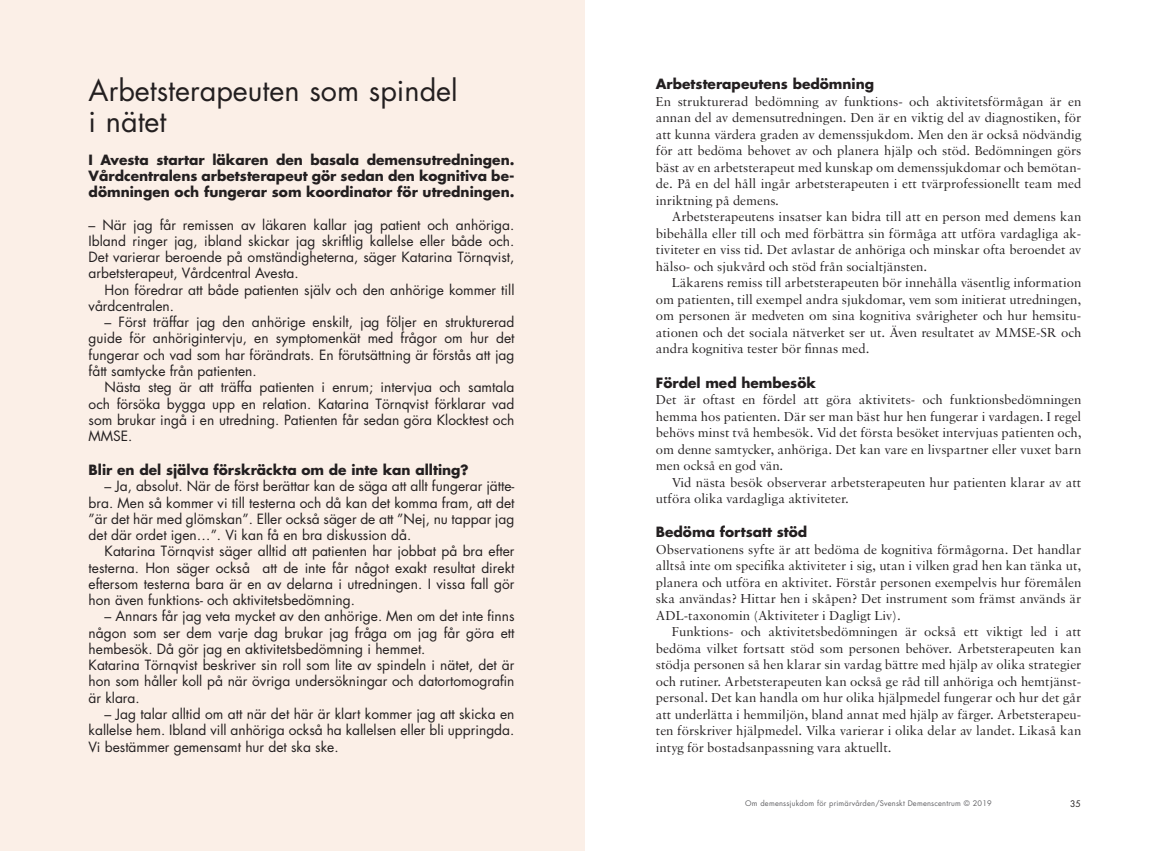
<style>
.page{position:relative;width:1170px;height:851px;background:#fff}
.page>*{position:absolute;margin:0;border:0;box-sizing:border-box;transform-origin:0 0}
.t1{font:28.75px/31.2px "Futura";color:#231f20}
.t2{font:13.75px/16.5px "Sabon";color:#231f20;text-align:justify}
.t3{font:13.75px/16.2px "Futura";color:#231f20;text-align:justify}
.t4{font:700 13.75px/16.2px "Futura";color:#231f20;text-align:justify}
.t5{font:8.75px "Futura";color:#231f20}
.t6{font:7.5px "Futura";letter-spacing:.025em;color:#636366}
</style>
<div class="page">
<div style="left:0;top:0;width:585px;height:850px;background:#fbefe7"></div>
<h1 class="t1" style="left:89px;top:74px;width:370px">Arbetsterapeuten som spindel i nätet</h1>
<p class="t4" style="left:89px;top:151px;width:427px">I Avesta startar läkaren den basala demensutredningen.<br>Vårdcentralens arbetsterapeut gör sedan den kognitiva be&shy;dömningen och fungerar som koordinator för utredningen.</p>
<p class="t3" style="left:89px;top:216px;width:427px">– När jag får remissen av läkaren kallar jag patient och anhöriga.<br>Ibland ringer jag, ibland skickar jag skriftlig kallelse eller både och.<br>Det varierar beroende på omständigheterna, säger Katarina Törnqvist, arbetsterapeut, Vårdcentral Avesta.</p>
<p class="t3" style="left:89px;top:281px;width:427px;text-indent:16px">Hon föredrar att både patienten själv och den anhörige kommer till vårdcentralen.</p>
<p class="t3" style="left:89px;top:314px;width:427px;text-indent:16px">– Först träffar jag den anhörige enskilt, jag följer en strukturerad guide för anhörigintervju, en symptomenkät med frågor om hur det fungerar och vad som har förändrats. En förutsättning är förstås att jag fått samtycke från patienten.</p>
<p class="t3" style="left:89px;top:379px;width:427px;text-indent:16px">Nästa steg är att träffa patienten i enrum; intervjua och samtala och försöka bygga upp en relation. Katarina Törnqvist förklarar vad som brukar ingå i en utredning. Patienten får sedan göra Klocktest och MMSE.</p>
<p class="t4" style="left:89px;top:461px;width:381px">Blir en del själva förskräckta om de inte kan allting?</p>
<p class="t3" style="left:89px;top:478px;width:427px;text-indent:16px">– Ja, absolut. När de först berättar kan de säga att allt fungerar jätte&shy;bra. Men så kommer vi till testerna och då kan det komma fram, att det ”är det här med glömskan”. Eller också säger de att ”Nej, nu tappar jag det där ordet igen…”. Vi kan få en bra diskussion då.</p>
<p class="t3" style="left:89px;top:543px;width:427px;text-indent:16px">Katarina Törnqvist säger alltid att patienten har jobbat på bra efter testerna. Hon säger också att de inte får något exakt resultat direkt eftersom testerna bara är en av delarna i utredningen. I vissa fall gör hon även funktions- och aktivitetsbedömning.</p>
<p class="t3" style="left:89px;top:608px;width:427px;text-align:left;text-indent:16px">– Annars får jag veta mycket av den anhörige. Men om det inte finns någon som ser dem varje dag brukar jag fråga om jag får göra ett hembesök. Då gör jag en aktivitetsbedömning i hemmet.<br>Katarina Törnqvist beskriver sin roll som lite av spindeln i nätet, det är hon som håller koll på när övriga undersökningar och datortomografin är klara.</p>
<p class="t3" style="left:89px;top:705px;width:427px;text-indent:16px">– Jag talar alltid om att när det här är klart kommer jag att skicka en kallelse hem. Ibland vill anhöriga också ha kallelsen eller bli uppringda.<br>Vi bestämmer gemensamt hur det ska ske.</p>
<p class="t4" style="left:656px;top:75px;width:220px">Arbetsterapeutens bedömning</p>
<p class="t2" style="left:656px;top:93px;width:427px">En strukturerad bedömning av funktions- och aktivitetsförmågan är en annan del av demensutredningen. Den är en viktig del av diagnostiken, för att kunna värdera graden av demenssjukdom. Men den är också nödvändig för att bedöma behovet av och planera hjälp och stöd. Bedömningen görs bäst av en arbetsterapeut med kunskap om demenssjukdomar och bemötan&shy;de. På en del håll ingår arbetsterapeuten i ett tvärprofessionellt team med inriktning på demens.</p>
<p class="t2" style="left:656px;top:208px;width:427px;text-indent:16px">Arbetsterapeutens insatser kan bidra till att en person med demens kan bibehålla eller till och med förbättra sin förmåga att utföra vardagliga ak&shy;tiviteter en viss tid. Det avlastar de anhöriga och minskar ofta beroendet av hälso- och sjukvård och stöd från socialtjänsten.</p>
<p class="t2" style="left:656px;top:274px;width:427px;text-indent:16px">Läkarens remiss till arbetsterapeuten bör innehålla väsentlig information om patienten, till exempel andra sjukdomar, vem som initierat utredningen, om personen är medveten om sina kognitiva svårigheter och hur hemsitu&shy;ationen och det sociala nätverket ser ut. Även resultatet av MMSE-SR och andra kognitiva tester bör finnas med.</p>
<p class="t4" style="left:656px;top:374px;width:161px">Fördel med hembesök</p>
<p class="t2" style="left:656px;top:391px;width:427px">Det är oftast en fördel att göra aktivitets- och funktionsbedömningen hemma hos patienten. Där ser man bäst hur hen fungerar i vardagen. I regel behövs minst två hembesök. Vid det första besöket intervjuas patienten och, om denne samtycker, anhöriga. Det kan vare en livspartner eller vuxet barn men också en god vän.</p>
<p class="t2" style="left:656px;top:474px;width:427px;text-indent:16px">Vid nästa besök observerar arbetsterapeuten hur patienten klarar av att utföra olika vardagliga aktiviteter.</p>
<p class="t4" style="left:656px;top:523px;width:153px">Bedöma fortsatt stöd</p>
<p class="t2" style="left:656px;top:540px;width:427px">Observationens syfte är att bedöma de kognitiva förmågorna. Det handlar alltså inte om specifika aktiviteter i sig, utan i vilken grad hen kan tänka ut, planera och utföra en aktivitet. Förstår personen exempelvis hur föremålen ska användas? Hittar hen i skåpen? Det instrument som främst används är ADL-taxonomin (Aktiviteter i Dagligt Liv).</p>
<p class="t2" style="left:656px;top:623px;width:427px;text-indent:16px">Funktions- och aktivitetsbedömningen är också ett viktigt led i att bedöma vilket fortsatt stöd som personen behöver. Arbetsterapeuten kan stödja personen så hen klarar sin vardag bättre med hjälp av olika strategier och rutiner. Arbetsterapeuten kan också ge råd till anhöriga och hemtjänst&shy;personal. Det kan handla om hur olika hjälpmedel fungerar och hur det går att underlätta i hemmiljön, bland annat med hjälp av färger. Arbetsterapeu&shy;ten förskriver hjälpmedel. Vilka varierar i olika delar av landet. Likaså kan intyg för bostadsanpassning vara aktuellt.</p>
<p class="t6" style="left:745px;top:798px;width:248px">Om demenssjukdom för primärvården/Svenskt Demenscentrum © 2019</p>
<p class="t5" style="left:1069px;top:798px;width:12px">35</p>
</div>
